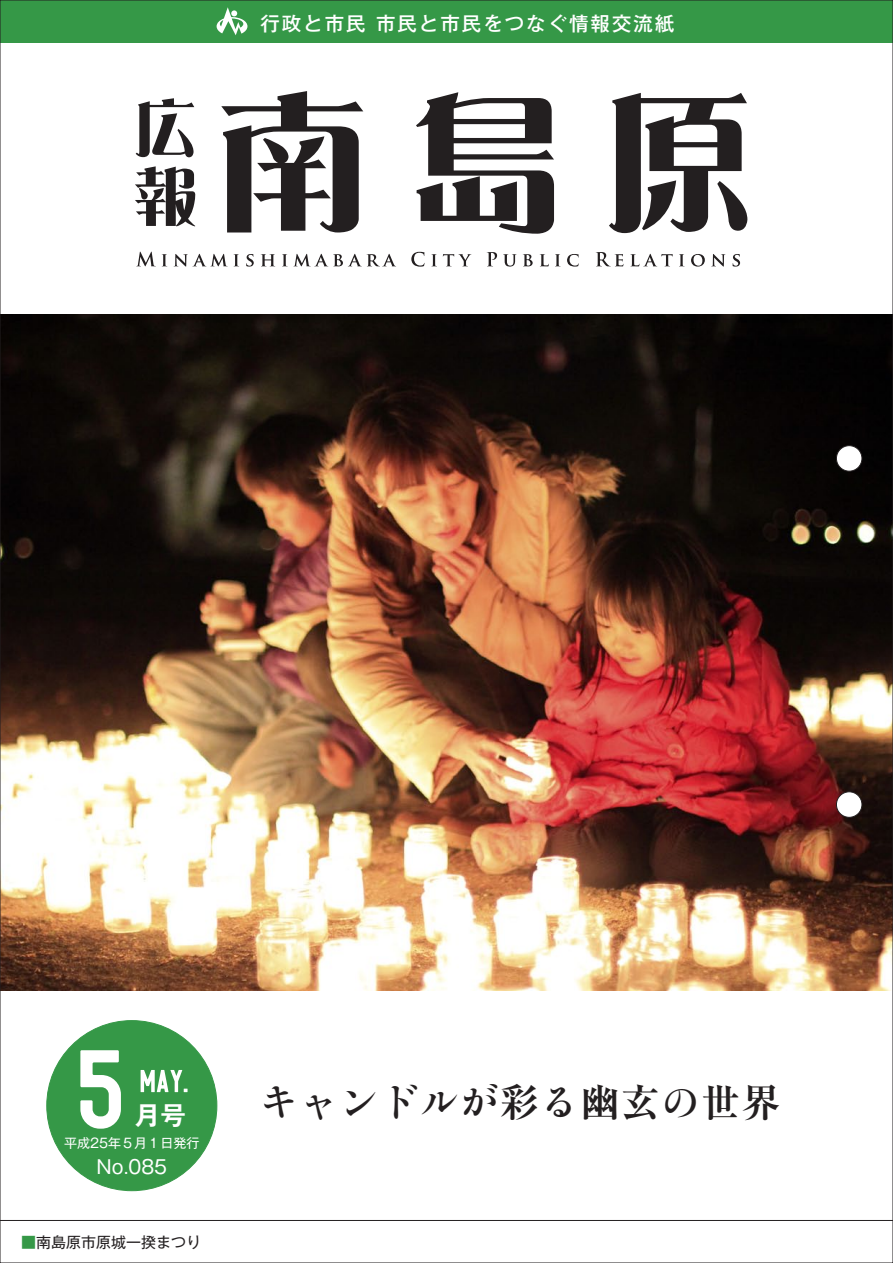
<style>
.page{position:relative;width:893px;height:1263px;background:#fff}
.page>*{position:absolute;margin:0;border:0;box-sizing:border-box;transform-origin:0 0}
.t1{font:39px "Ryumin Std Bold KO";letter-spacing:.03em;color:#231f20}
.t2{font:700 25.5px "Gothic MB101 Pr 6 N De";color:#fff}
.t3{font:500 19.5px "Gothic MB101 Pr 6 N";letter-spacing:.1em;color:#fff}
.t4{font:18.75px "Gothic MB101 Pr 6 N";color:#fff}
.t5{font:15px "Gothic MB101 Pr 6 N";color:#231f20}
.t6{font:13.05px "Gothic MB101 Pr 6 N";color:#fff}
.s1{color:#359847}
.s2{font-family:"Ryumin Pr 6 N";font-weight:700}
</style>
<div class="page">
<hr style="left:0;top:1220px;width:893px;height:1px;background:#231f20">
<img style="left:2px;top:315px;width:889px;height:676px">
<div style="left:0;top:0;width:893px;height:43px;background:#359847"></div>
<svg style="left:217px;top:7px;width:30px;height:28px"></svg>
<div style="left:47px;top:1020px;width:170px;height:171px;background:#359847;border-radius:50%"></div>
<svg style="left:80px;top:1050px;width:41px;height:79px"></svg>
<svg style="left:140px;top:1070px;width:48px;height:22px"></svg>
<svg style="left:221px;top:91px;width:142px;height:141px"></svg>
<svg style="left:416px;top:92px;width:138px;height:142px"></svg>
<svg style="left:609px;top:93px;width:138px;height:140px"></svg>
<svg style="left:136px;top:98px;width:58px;height:59px"></svg>
<svg style="left:135px;top:166px;width:60px;height:60px"></svg>
<svg style="left:137px;top:252px;width:18px;height:14px"></svg>
<svg style="left:162px;top:254px;width:5px;height:12px"></svg>
<svg style="left:174px;top:254px;width:54px;height:13px"></svg>
<svg style="left:234px;top:254px;width:5px;height:12px"></svg>
<svg style="left:246px;top:254px;width:8px;height:13px"></svg>
<svg style="left:261px;top:254px;width:14px;height:12px"></svg>
<svg style="left:282px;top:254px;width:113px;height:12px"></svg>
<svg style="left:411px;top:252px;width:13px;height:15px"></svg>
<svg style="left:431px;top:254px;width:6px;height:12px"></svg>
<svg style="left:443px;top:254px;width:28px;height:12px"></svg>
<svg style="left:487px;top:252px;width:10px;height:14px"></svg>
<svg style="left:503px;top:254px;width:13px;height:13px"></svg>
<svg style="left:523px;top:254px;width:10px;height:12px"></svg>
<svg style="left:540px;top:254px;width:9px;height:12px"></svg>
<svg style="left:555px;top:254px;width:5px;height:12px"></svg>
<svg style="left:567px;top:254px;width:12px;height:13px"></svg>
<svg style="left:596px;top:252px;width:27px;height:14px"></svg>
<svg style="left:630px;top:254px;width:43px;height:12px"></svg>
<svg style="left:679px;top:254px;width:5px;height:12px"></svg>
<svg style="left:691px;top:254px;width:14px;height:13px"></svg>
<svg style="left:711px;top:254px;width:14px;height:13px"></svg>
<svg style="left:733px;top:254px;width:7px;height:13px"></svg>
<div style="left:836px;top:446px;width:26px;height:25px;background:#fff;border-radius:50%"></div>
<div style="left:836px;top:445px;width:26px;height:26px;border:1px solid #231f20;border-radius:50%"></div>
<div style="left:836px;top:792px;width:26px;height:25px;background:#fff;border-radius:50%"></div>
<div style="left:836px;top:791px;width:26px;height:26px;border:1px solid #231f20;border-radius:50%"></div>
<p class="t3" style="left:260px;top:7px;width:416px">行政と市民 市民と市民をつなぐ情報交流紙</p>
<h2 class="t2" style="left:135px;top:1094px;width:52px">月号</h2>
<p class="t6" style="left:64px;top:1132px;width:137px">平成25年５月１日発行</p>
<p class="t4" style="left:97px;top:1151px;width:72px">No.085</p>
<p class="t5" style="left:21px;top:1230px;width:182px"><span class="s1">■</span>南島原市原城一揆まつり</p>
<h1 class="t1" style="left:259px;top:1075px;width:523px">キャンドルが<span class="s2">彩</span>る<span class="s2">幽玄</span>の<span class="s2">世界</span></h1>
</div>
